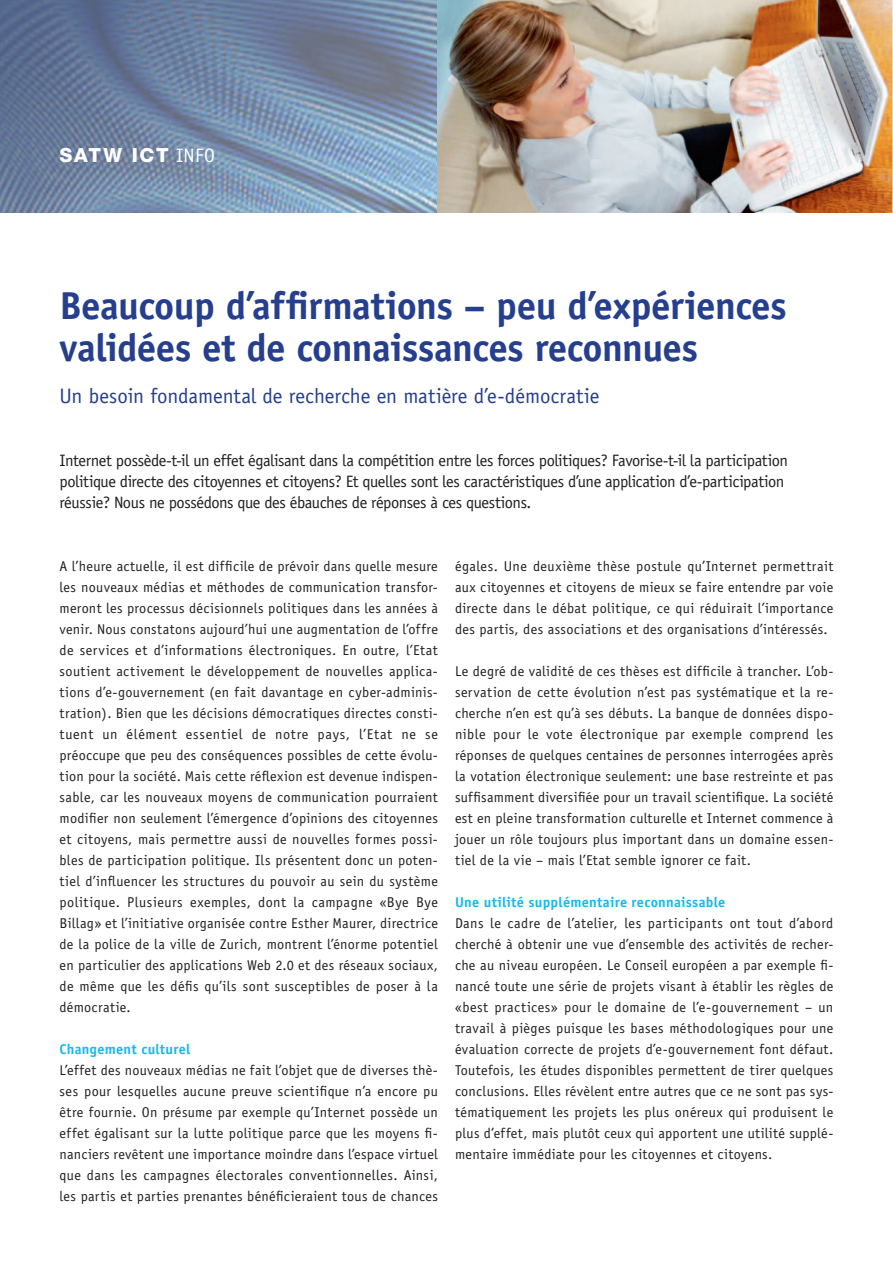
<style>
.page{position:relative;width:893px;height:1263px;background:#fff}
.page>*{position:absolute;margin:0;border:0;box-sizing:border-box;transform-origin:0 0}
.t1{font:700 39px/42px "Officina Sans";letter-spacing:-.015em;color:#253f8e}
.t2{font:21px "Officina Sans";letter-spacing:-.005em;color:#253f8e}
.t3{font:800 19.5px "Helvetica Neue";letter-spacing:.09em;color:#fff}
.t4{font:16.5px/21px "Officina Sans";letter-spacing:-.025em;color:#231f20}
.t5{font:14.25px/21px "Officina Sans";letter-spacing:.02em;color:#231f20;text-align:justify}
.t6{font:700 14.25px "Officina Sans";letter-spacing:.02em;color:#1ab8eb}
.s1{font-family:"Officina Sans";font-weight:400}
</style>
<div class="page">
<img style="left:0;top:0;width:438px;height:213px">
<img style="left:438px;top:0;width:454px;height:213px">
<h3 class="t3" style="left:60px;top:143px;width:157px">SATW ICT <span class="s1">INFO</span></h3>
<h1 class="t1" style="left:60px;top:284px;width:729px">Beaucoup d’affirmations – peu d’expériences validées et de connaissances reconnues</h1>
<h2 class="t2" style="left:60px;top:383px;width:541px">Un besoin fondamental de recherche en matière d’e-démocratie</h2>
<p class="t4" style="left:60px;top:450px;width:730px">Internet possède-t-il un effet égalisant dans la compétition entre les forces politiques? Favorise-t-il la participation politique directe des citoyennes et citoyens? Et quelles sont les caractéristiques d’une application d’e-participation réussie? Nous ne possédons que des ébauches de réponses à ces questions.</p>
<p class="t5" style="left:60px;top:555px;width:380px">A l’heure actuelle, il est difficile de prévoir dans quelle mesure les nouveaux médias et méthodes de communication transfor&shy;meront les processus décisionnels politiques dans les années à venir. Nous constatons aujourd’hui une augmentation de l’offre de services et d’informations électroniques. En outre, l’Etat soutient activement le développement de nouvelles applica&shy;tions d’e-gouvernement (en fait davantage en cyber-adminis&shy;tration). Bien que les décisions démocratiques directes consti&shy;tuent un élément essentiel de notre pays, l’Etat ne se préoccupe que peu des conséquences possibles de cette évolu&shy;tion pour la société. Mais cette réflexion est devenue indispen&shy;sable, car les nouveaux moyens de communication pourraient modifier non seulement l’émergence d’opinions des citoyennes et citoyens, mais permettre aussi de nouvelles formes possi&shy;bles de participation politique. Ils présentent donc un poten&shy;tiel d’influencer les structures du pouvoir au sein du système politique. Plusieurs exemples, dont la campagne «Bye Bye Billag» et l’initiative organisée contre Esther Maurer, directrice de la police de la ville de Zurich, montrent l’énorme potentiel en particulier des applications Web 2.0 et des réseaux sociaux, de même que les défis qu’ils sont susceptibles de poser à la démocratie.</p>
<p class="t6" style="left:60px;top:1040px;width:132px">Changement culturel</p>
<p class="t5" style="left:60px;top:1059px;width:380px">L’effet des nouveaux médias ne fait l’objet que de diverses thè&shy;ses pour lesquelles aucune preuve scientifique n’a encore pu être fournie. On présume par exemple qu’Internet possède un effet égalisant sur la lutte politique parce que les moyens fi&shy;nanciers revêtent une importance moindre dans l’espace virtuel que dans les campagnes électorales conventionnelles. Ainsi, les partis et parties prenantes bénéficieraient tous de chances</p>
<p class="t5" style="left:455px;top:555px;width:380px">égales. Une deuxième thèse postule qu’Internet permettrait aux citoyennes et citoyens de mieux se faire entendre par voie directe dans le débat politique, ce qui réduirait l’importance des partis, des associations et des organisations d’intéressés.</p>
<p class="t5" style="left:455px;top:660px;width:380px">Le degré de validité de ces thèses est difficile à trancher. L’ob&shy;servation de cette évolution n’est pas systématique et la re&shy;cherche n’en est qu’à ses débuts. La banque de données dispo&shy;nible pour le vote électronique par exemple comprend les réponses de quelques centaines de personnes interrogées après la votation électronique seulement: une base restreinte et pas suffisamment diversifiée pour un travail scientifique. La société est en pleine transformation culturelle et Internet commence à jouer un rôle toujours plus important dans un domaine essen&shy;tiel de la vie – mais l’Etat semble ignorer ce fait.</p>
<p class="t6" style="left:455px;top:893px;width:272px">Une utilité supplémentaire reconnaissable</p>
<p class="t5" style="left:455px;top:913px;width:380px">Dans le cadre de l’atelier, les participants ont tout d’abord cherché à obtenir une vue d’ensemble des activités de recher&shy;che au niveau européen. Le Conseil européen a par exemple fi&shy;nancé toute une série de projets visant à établir les règles de «best practices» pour le domaine de l’e-gouvernement – un travail à pièges puisque les bases méthodologiques pour une évaluation correcte de projets d’e-gouvernement font défaut.<br>Toutefois, les études disponibles permettent de tirer quelques conclusions. Elles révèlent entre autres que ce ne sont pas sys&shy;tématiquement les projets les plus onéreux qui produisent le plus d’effet, mais plutôt ceux qui apportent une utilité supplé&shy;mentaire immédiate pour les citoyennes et citoyens.</p>
</div>
